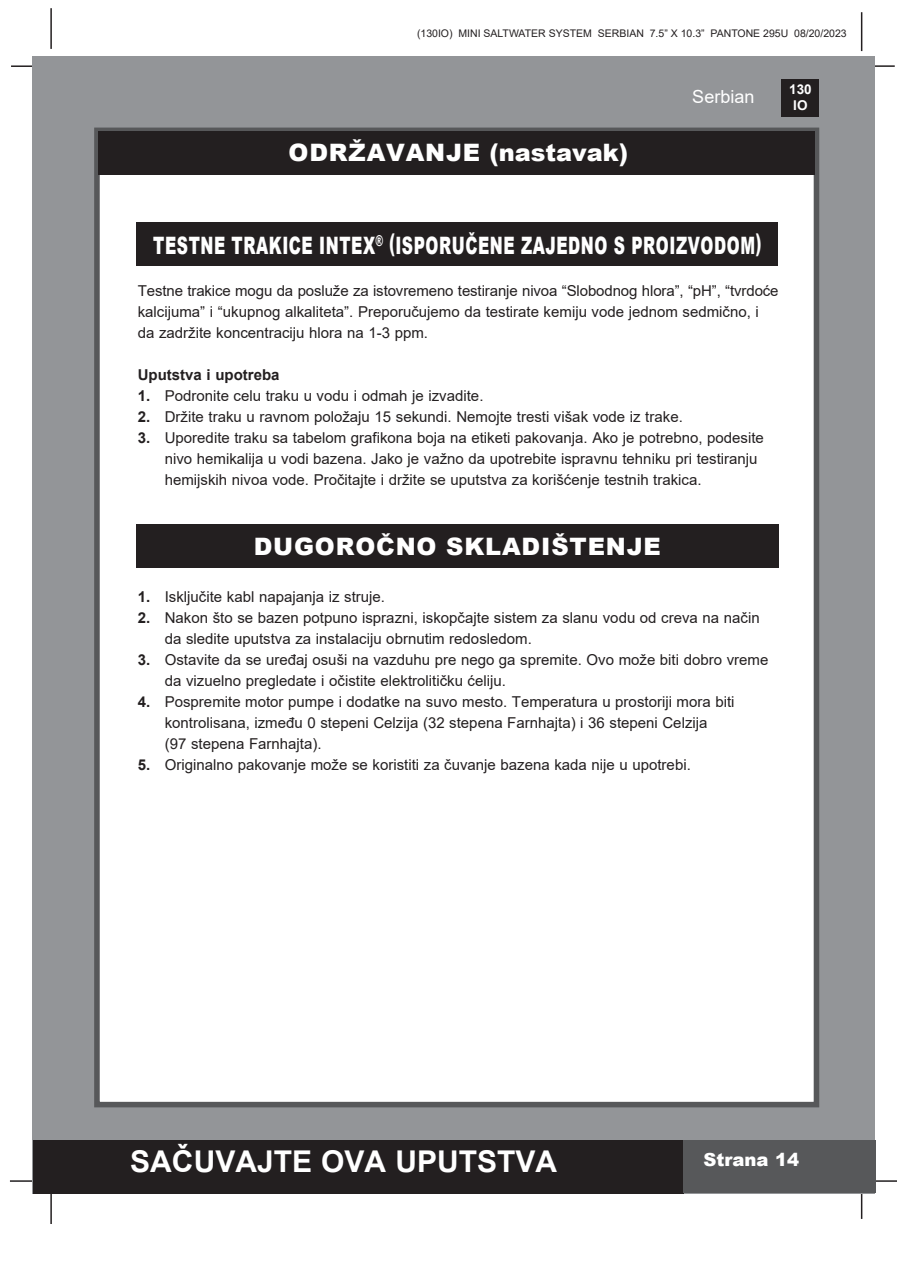
<style>
.page{position:relative;width:897px;height:1264px;background:#fff}
.page>*{position:absolute;margin:0;border:0;box-sizing:border-box;transform-origin:0 0}
.t1{font:700 30px "Arial";color:#fff}
.t2{font:900 24px "Arial";letter-spacing:.035em;color:#fff;scale:.65 1}
.t3{font:900 24px "Arial";letter-spacing:.035em;color:#fff}
.t4{font:900 18px "Arial";color:#fff}
.t5{font:18px "Arial";color:#fff}
.t6{font:15px/21px "Arial";color:#231f20}
.t7{font:700 15px "Arial";color:#231f20}
.t8{font:700 13.5px/16.2px "Arial";color:#fff;text-align:center}
.t9{font:10.5px "Arial";color:#231f20}
.s1{font-weight:700}
</style>
<div class="page">
<hr style="left:50px;top:8px;width:2px;height:41px;background:#231f20">
<hr style="left:860px;top:12px;width:2px;height:39px;background:#231f20">
<hr style="left:11px;top:65px;width:31px;height:2px;background:#231f20">
<hr style="left:863px;top:65px;width:31px;height:2px;background:#231f20">
<hr style="left:865px;top:1180px;width:31px;height:1px;background:#231f20">
<hr style="left:860px;top:1189px;width:2px;height:30px;background:#231f20">
<hr style="left:50px;top:1193px;width:2px;height:31px;background:#231f20">
<hr style="left:10px;top:1180px;width:31px;height:1px;background:#231f20">
<div style="left:33px;top:56px;width:842px;height:1137px;background:#939598"></div>
<div style="left:781px;top:79px;width:38px;height:38px;background:#231f20"></div>
<div style="left:33px;top:1140px;width:650px;height:53px;background:#231f20"></div>
<div style="left:682px;top:1140px;width:193px;height:53px;background:#57585a"></div>
<div style="left:94px;top:128px;width:725px;height:979px;background:#fff;border:6px solid #57585a"></div>
<div style="left:136px;top:222px;width:642px;height:43px;background:#231f20"></div>
<div style="left:136px;top:524px;width:642px;height:44px;background:#231f20"></div>
<div style="left:98px;top:131px;width:716px;height:43px;background:#231f20"></div>
<p class="t9" style="left:417px;top:26px;width:431px">(130IO) MINI SALTWATER SYSTEM SERBIAN 7.5” X 10.3” PANTONE 295U 08/20/2023</p>
<p class="t3" style="left:288px;top:135px;width:341px">ODRŽAVANJE (nastavak)</p>
<p class="t5" style="left:692px;top:84px;width:64px">Serbian</p>
<p class="t8" style="left:789px;top:81px;width:24px">130<br>IO</p>
<p class="t2" style="left:153px;top:228px;width:937px">TESTNE TRAKICE INTEX<sup>®</sup> (ISPORUČENE ZAJEDNO S PROIZVODOM)</p>
<p class="t6" style="left:138px;top:280px;width:642px">Testne trakice mogu da posluže za istovremeno testiranje nivoa “Slobodnog hlora”, “pH”, “tvrdoće</p>
<p class="t6" style="left:138px;top:301px;width:622px">kalcijuma” i “ukupnog alkaliteta”. Preporučujemo da testirate kemiju vode jednom sedmično, i da zadržite koncentraciju hlora na 1-3 ppm.</p>
<p class="t7" style="left:138px;top:364px;width:143px">Uputstva i upotreba</p>
<p class="t6" style="left:138px;top:385px;width:347px"><span class="s1">1.</span> Podronite celu traku u vodu i odmah je izvadite.</p>
<p class="t6" style="left:138px;top:406px;width:546px"><span class="s1">2.</span> Držite traku u ravnom položaju 15 sekundi. Nemojte tresti višak vode iz trake.</p>
<p class="t6" style="left:138px;top:427px;width:627px"><span class="s1">3.</span> Uporedite traku sa tabelom grafikona boja na etiketi pakovanja. Ako je potrebno, podesite</p>
<p class="t6" style="left:165px;top:448px;width:594px">nivo hemikalija u vodi bazena. Jako je važno da upotrebite ispravnu tehniku pri testiranju</p>
<p class="t6" style="left:165px;top:469px;width:538px">hemijskih nivoa vode. Pročitajte i držite se uputstva za korišćenje testnih trakica.</p>
<p class="t3" style="left:254px;top:529px;width:408px">DUGOROČNO SKLADIŠTENJE</p>
<p class="t6" style="left:138px;top:586px;width:249px"><span class="s1">1.</span> Isključite kabl napajanja iz struje.</p>
<p class="t6" style="left:165px;top:607px;width:596px;text-indent:-27px"><span class="s1">2.</span> Nakon što se bazen potpuno isprazni, iskopčajte sistem za slanu vodu od creva na način da sledite uputstva za instalaciju obrnutim redosledom.</p>
<p class="t6" style="left:165px;top:649px;width:605px;text-indent:-27px"><span class="s1">3.</span> Ostavite da se uređaj osuši na vazduhu pre nego ga spremite. Ovo može biti dobro vreme da vizuelno pregledate i očistite elektrolitičku ćeliju.</p>
<p class="t6" style="left:138px;top:691px;width:598px"><span class="s1">4.</span> Pospremite motor pumpe i dodatke na suvo mesto. Temperatura u prostoriji mora biti</p>
<p class="t6" style="left:165px;top:712px;width:544px">kontrolisana, između 0 stepeni Celzija (32 stepena Farnhajta) i 36 stepeni Celzija</p>
<p class="t6" style="left:165px;top:733px;width:158px">(97 stepena Farnhajta).</p>
<p class="t6" style="left:138px;top:754px;width:554px"><span class="s1">5.</span> Originalno pakovanje može se koristiti za čuvanje bazena kada nije u upotrebi.</p>
<h1 class="t1" style="left:130px;top:1140px;width:428px">SAČUVAJTE OVA UPUTSTVA</h1>
<p class="t4" style="left:703px;top:1146px;width:97px">Strana 14</p>
</div>
